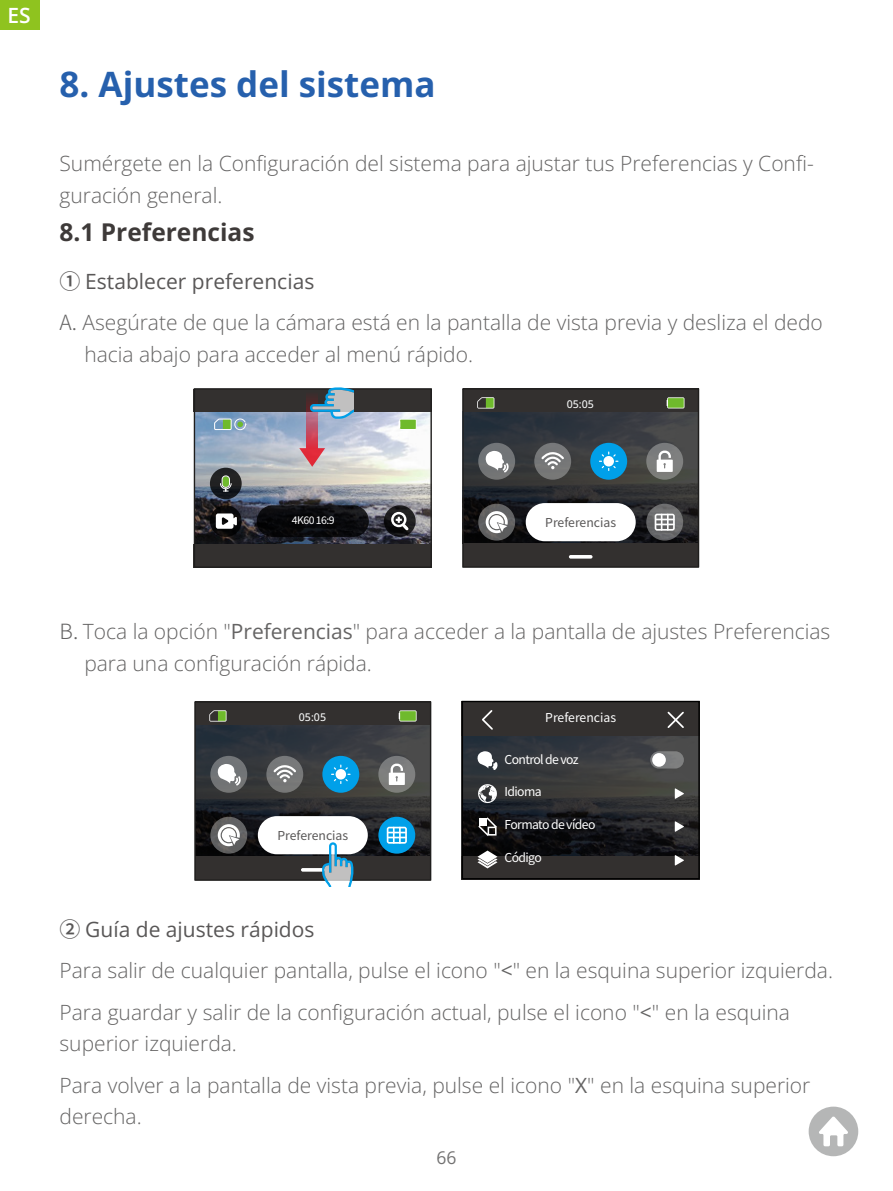
<style>
.page{position:relative;width:893px;height:1191px;background:#fff}
.page>*{position:absolute;margin:0;border:0;box-sizing:border-box;transform-origin:0 0}
.t1{font:700 35px "Open Sans";color:#2660ad}
.t2{font:700 24.5px "Open Sans";color:#3e3a39}
.t3{font:300 21px/41.3px "Open Sans";color:#656464}
.t4{font:600 21px "Open Sans";color:#fff}
.t5{font:17.5px "Open Sans";color:#727171}
.t6{font:12.25px "Noto Sans SC";letter-spacing:-.05em;color:#fff}
.t7{font:12.25px "Noto Sans SC";color:#595757}
.t8{font:12.25px "Noto Sans SC";color:#fff}
.t9{font:500 10.5px "Open Sans";color:#f7f8f8}
.t10{font:10.5px "Noto Sans SC";letter-spacing:-.05em;color:#fff}
.s1{font-family:"Noto Sans SC";font-weight:500;color:#595757}
.s2{font-weight:400;color:#595757}
.s3{font-family:"Noto Sans SC"}
.s4{font-weight:400}
</style>
<div class="page">
<div style="left:0;top:0;width:40px;height:30px;background:#8fc31f"></div>
<svg style="left:809px;top:1106px;width:49px;height:50px"></svg>
<img style="left:196px;top:412px;width:234px;height:132px">
<div style="left:194px;top:389px;width:238px;height:23px;background:#33302f"></div>
<div style="left:194px;top:544px;width:238px;height:23px;background:#33302f"></div>
<div style="left:194px;top:388px;width:238px;height:180px;border:1px solid #1f1e1d"></div>
<svg style="left:257px;top:505px;width:112px;height:32px;background:#0c0c0f"></svg>
<svg style="left:384px;top:505px;width:32px;height:32px"></svg>
<svg style="left:210px;top:505px;width:32px;height:32px"></svg>
<svg style="left:210px;top:468px;width:32px;height:31px"></svg>
<div style="left:222px;top:476px;width:7px;height:11px;background:#6fba2c;border-radius:3px"></div>
<div style="left:222px;top:475px;width:8px;height:13px;border:1px solid #fff;border-radius:3px"></div>
<svg style="left:220px;top:482px;width:12px;height:10px"></svg>
<svg style="left:216px;top:513px;width:21px;height:16px"></svg>
<svg style="left:214px;top:418px;width:33px;height:12px"></svg>
<div style="left:400px;top:419px;width:16px;height:10px;background:#6fba2c"></div>
<div style="left:399px;top:419px;width:18px;height:11px;border:1px solid #fff"></div>
<div style="left:391px;top:512px;width:15px;height:15px;border:2px solid #fff;border-radius:50%"></div>
<svg style="left:396px;top:517px;width:15px;height:16px"></svg>
<svg style="left:299px;top:448px;width:26px;height:19px"></svg>
<svg style="left:306px;top:396px;width:12px;height:52px"></svg>
<svg style="left:310px;top:387px;width:44px;height:32px"></svg>
<svg style="left:462px;top:388px;width:237px;height:180px;background:#4f5356"></svg>
<svg style="left:194px;top:701px;width:237px;height:180px;background:#4c5458"></svg>
<svg style="left:464px;top:735px;width:234px;height:120px;background:#2a2c2f"></svg>
<div style="left:462px;top:701px;width:238px;height:34px;background:#33302f"></div>
<div style="left:462px;top:855px;width:238px;height:24px;background:#33302f"></div>
<div style="left:462px;top:701px;width:238px;height:178px;border:1px solid #000"></div>
<svg style="left:477px;top:751px;width:22px;height:21px"></svg>
<svg style="left:478px;top:784px;width:19px;height:19px"></svg>
<svg style="left:477px;top:815px;width:21px;height:22px"></svg>
<svg style="left:477px;top:850px;width:20px;height:18px"></svg>
<svg style="left:482px;top:710px;width:11px;height:20px"></svg>
<svg style="left:650px;top:751px;width:34px;height:17px"></svg>
<div style="left:652px;top:753px;width:14px;height:13px;background:#fff;border-radius:50%"></div>
<svg style="left:667px;top:711px;width:17px;height:17px"></svg>
<svg style="left:675px;top:788px;width:9px;height:11px"></svg>
<svg style="left:675px;top:821px;width:9px;height:11px"></svg>
<svg style="left:675px;top:855px;width:9px;height:10px"></svg>
<svg style="left:322px;top:842px;width:31px;height:44px"></svg>
<p class="t4" style="left:8px;top:1px;width:25px">ES</p>
<h1 class="t1" style="left:60px;top:60px;width:378px">8. Ajustes del sistema</h1>
<p class="t3" style="left:60px;top:147px;width:756px;line-height:31.5px">Sumérgete en la Configuración del sistema para ajustar tus Preferencias y Confi&shy;guración general.</p>
<p class="t2" style="left:60px;top:215px;width:197px">8.1 Preferencias</p>
<p class="t3" style="left:60px;top:260px;width:765px"><span class="s1">①</span> <span class="s2">Establecer preferencias<br></span><span class="s3">A.</span> Asegúrate de que la cámara está en la pantalla de vista previa y desliza el dedo</p>
<p class="t3" style="left:84px;top:333px;width:390px">hacia abajo para acceder al menú rápido.</p>
<p class="t9" style="left:567px;top:397px;width:29px">05:05</p>
<p class="t10" style="left:292px;top:514px;width:44px">4K60 16:9</p>
<p class="t7" style="left:545px;top:516px;width:72px">Preferencias</p>
<p class="t3" style="left:84px;top:615px;width:747px;line-height:31.5px;text-indent:-25px"><span class="s3">B.</span> Toca la opción "<span class="s4">Preferencias</span>" para acceder a la pantalla de ajustes Preferencias para una configuración rápida.</p>
<p class="t9" style="left:299px;top:710px;width:29px">05:05</p>
<p class="t8" style="left:545px;top:711px;width:72px">Preferencias</p>
<p class="t6" style="left:504px;top:752px;width:76px">Control de voz</p>
<p class="t6" style="left:504px;top:785px;width:39px">Idioma</p>
<p class="t6" style="left:504px;top:817px;width:92px">Formato de vídeo</p>
<p class="t6" style="left:504px;top:850px;width:39px">Código</p>
<p class="t7" style="left:277px;top:828px;width:72px">Preferencias</p>
<p class="t3" style="left:60px;top:908px;width:775px"><span class="s1">②</span> <span class="s2">Guía de ajustes rápidos<br></span>Para salir de cualquier pantalla, pulse el icono "<span class="s4">&lt;</span>" en la esquina superior izquierda.<br>Para guardar y salir de la configuración actual, pulse el icono "<span class="s4">&lt;</span>" en la esquina</p>
<p class="t3" style="left:60px;top:1022px;width:752px">superior izquierda.<br>Para volver a la pantalla de vista previa, pulse el icono "<span class="s4">X</span>" en la esquina superior</p>
<p class="t3" style="left:60px;top:1095px;width:84px">derecha.</p>
<p class="t5" style="left:436px;top:1145px;width:22px">66</p>
</div>
